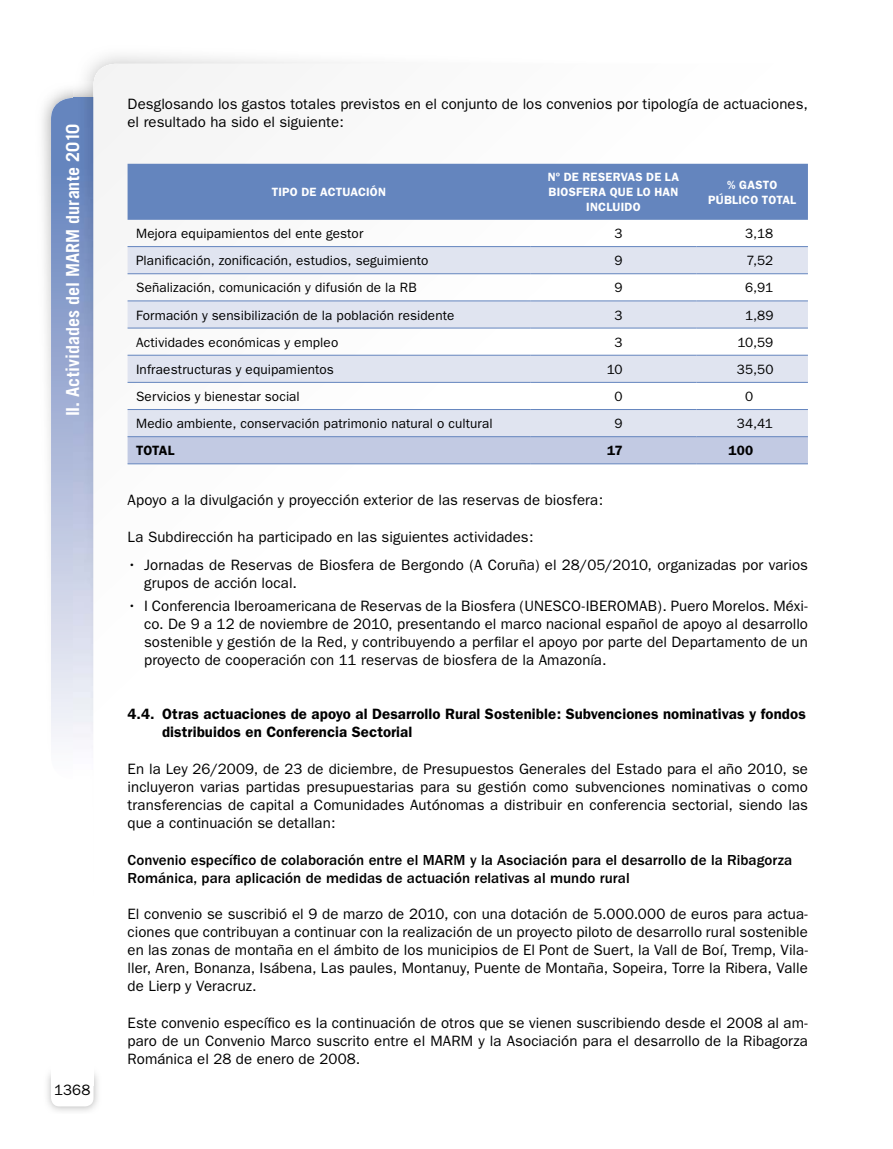
<style>
.page{position:relative;width:893px;height:1149px;background:#fff}
.page>*{position:absolute;margin:0;border:0;box-sizing:border-box;transform-origin:0 0}
.t1{font:700 18px "Trade Gothic";letter-spacing:.005em;color:#fff}
.t2{font:15px/18px "Franklin Gothic";letter-spacing:.005em;color:#000;text-align:justify}
.t3{font:500 15px/18px "Franklin Gothic";letter-spacing:.005em;color:#000}
.t4{font:600 15px/18px "Franklin Gothic";letter-spacing:.005em;color:#000}
.t5{font:13.5px "Franklin Gothic";letter-spacing:.01em;color:#000}
.t6{font:600 13.5px "Franklin Gothic";color:#000}
.t7{font:600 12px/15px "Franklin Gothic";letter-spacing:.015em;color:#fff;text-align:center}
</style>
<div class="page">
<svg style="left:51px;top:98px;width:22px;height:671px;background:#a9b8d9"></svg>
<img style="left:73px;top:81px;width:21px;height:666px">
<svg style="left:94px;top:64px;width:714px;height:401px"></svg>
<img style="left:47px;top:1073px;width:51px;height:38px">
<div style="left:51px;top:1072px;width:43px;height:34px;background:#fff;border-radius:9px"></div>
<div style="left:51px;top:1063px;width:43px;height:21px;background:#fff"></div>
<div style="left:128px;top:164px;width:680px;height:56px;background:#6485be"></div>
<svg style="left:128px;top:247px;width:680px;height:189px;fill:#e0e4f0"></svg>
<div style="left:128px;top:437px;width:680px;height:26px;background:#c2cae3"></div>
<hr style="left:128px;top:246px;width:402px;height:1px;background:#6485be">
<hr style="left:530px;top:246px;width:167px;height:1px;background:#6485be">
<hr style="left:697px;top:246px;width:111px;height:1px;background:#6485be">
<hr style="left:128px;top:273px;width:402px;height:1px;background:#6485be">
<hr style="left:530px;top:273px;width:167px;height:1px;background:#6485be">
<hr style="left:697px;top:273px;width:111px;height:1px;background:#6485be">
<hr style="left:128px;top:300px;width:402px;height:1px;background:#6485be">
<hr style="left:530px;top:300px;width:167px;height:1px;background:#6485be">
<hr style="left:697px;top:300px;width:111px;height:1px;background:#6485be">
<hr style="left:128px;top:327px;width:402px;height:1px;background:#6485be">
<hr style="left:530px;top:327px;width:167px;height:1px;background:#6485be">
<hr style="left:697px;top:327px;width:111px;height:1px;background:#6485be">
<hr style="left:128px;top:355px;width:402px;height:1px;background:#6485be">
<hr style="left:530px;top:355px;width:167px;height:1px;background:#6485be">
<hr style="left:697px;top:355px;width:111px;height:1px;background:#6485be">
<hr style="left:128px;top:382px;width:402px;height:1px;background:#6485be">
<hr style="left:530px;top:382px;width:167px;height:1px;background:#6485be">
<hr style="left:697px;top:382px;width:111px;height:1px;background:#6485be">
<hr style="left:128px;top:409px;width:402px;height:1px;background:#6485be">
<hr style="left:530px;top:409px;width:167px;height:1px;background:#6485be">
<hr style="left:697px;top:409px;width:111px;height:1px;background:#6485be">
<hr style="left:128px;top:436px;width:402px;height:1px;background:#6485be">
<hr style="left:530px;top:436px;width:167px;height:1px;background:#6485be">
<hr style="left:697px;top:436px;width:111px;height:1px;background:#6485be">
<hr style="left:128px;top:463px;width:402px;height:1px;background:#6485be">
<hr style="left:530px;top:463px;width:167px;height:1px;background:#6485be">
<hr style="left:697px;top:463px;width:111px;height:1px;background:#6485be">
<p class="t1" style="left:62px;top:416px;width:294px;rotate:-90deg">II. Actividades del MARM durante 2010</p>
<p class="t2" style="left:54px;top:1080px;width:38px">1368</p>
<p class="t2" style="left:128px;top:95px;width:682px">Desglosando los gastos totales previstos en el conjunto de los convenios por tipología de actuaciones, el resultado ha sido el siguiente:</p>
<p class="t7" style="left:272px;top:185px;width:116px">TIPO DE ACTUACIÓN</p>
<p class="t7" style="left:548px;top:170px;width:133px">Nº DE RESERVAS DE LA<br>BIOSFERA QUE LO HAN<br>INCLUIDO</p>
<p class="t7" style="left:708px;top:177px;width:89px">% GASTO<br>PÚBLICO TOTAL</p>
<p class="t5" style="left:136px;top:226px;width:229px">Mejora equipamientos del ente gestor</p>
<p class="t5" style="left:615px;top:226px;width:10px">3</p>
<p class="t5" style="left:745px;top:226px;width:30px">3,18</p>
<p class="t5" style="left:136px;top:253px;width:294px">Planificación, zonificación, estudios, seguimiento</p>
<p class="t5" style="left:615px;top:253px;width:10px">9</p>
<p class="t5" style="left:746px;top:253px;width:28px">7,52</p>
<p class="t5" style="left:136px;top:280px;width:282px">Señalización, comunicación y difusión de la RB</p>
<p class="t5" style="left:615px;top:280px;width:10px">9</p>
<p class="t5" style="left:745px;top:280px;width:30px">6,91</p>
<p class="t5" style="left:136px;top:307px;width:320px">Formación y sensibilización de la población residente</p>
<p class="t5" style="left:615px;top:307px;width:10px">3</p>
<p class="t5" style="left:745px;top:307px;width:30px">1,89</p>
<p class="t5" style="left:136px;top:334px;width:204px">Actividades económicas y empleo</p>
<p class="t5" style="left:615px;top:334px;width:10px">3</p>
<p class="t5" style="left:737px;top:334px;width:37px">10,59</p>
<p class="t5" style="left:136px;top:361px;width:199px">Infraestructuras y equipamientos</p>
<p class="t5" style="left:607px;top:361px;width:17px">10</p>
<p class="t5" style="left:737px;top:361px;width:38px">35,50</p>
<p class="t5" style="left:136px;top:388px;width:165px">Servicios y bienestar social</p>
<p class="t5" style="left:615px;top:388px;width:10px">0</p>
<p class="t5" style="left:745px;top:388px;width:10px">0</p>
<p class="t5" style="left:136px;top:415px;width:358px">Medio ambiente, conservación patrimonio natural o cultural</p>
<p class="t5" style="left:615px;top:415px;width:10px">9</p>
<p class="t5" style="left:737px;top:415px;width:38px">34,41</p>
<p class="t6" style="left:136px;top:442px;width:40px">TOTAL</p>
<p class="t6" style="left:607px;top:442px;width:17px">17</p>
<p class="t6" style="left:728px;top:442px;width:26px">100</p>
<p class="t2" style="left:128px;top:491px;width:477px">Apoyo a la divulgación y proyección exterior de las reservas de biosfera:</p>
<p class="t2" style="left:128px;top:527px;width:408px">La Subdirección ha participado en las siguientes actividades:</p>
<p class="t2" style="left:144px;top:555px;width:665px;text-indent:-16px">• Jornadas de Reservas de Biosfera de Bergondo (A Coruña) el 28/05/2010, organizadas por varios grupos de acción local.</p>
<p class="t2" style="left:144px;top:596px;width:665px;text-indent:-16px">• I Conferencia Iberoamericana de Reservas de la Biosfera (UNESCO-IBEROMAB). Puero Morelos. Méxi&shy;co. De 9 a 12 de noviembre de 2010, presentando el marco nacional español de apoyo al desarrollo sostenible y gestión de la Red, y contribuyendo a perfilar el apoyo por parte del Departamento de un proyecto de cooperación con 11 reservas de biosfera de la Amazonía.</p>
<p class="t4" style="left:162px;top:705px;width:645px;text-indent:-35px">4.4. Otras actuaciones de apoyo al Desarrollo Rural Sostenible: Subvenciones nominativas y fondos distribuidos en Conferencia Sectorial</p>
<p class="t2" style="left:128px;top:759px;width:682px">En la Ley 26/2009, de 23 de diciembre, de Presupuestos Generales del Estado para el año 2010, se incluyeron varias partidas presupuestarias para su gestión como subvenciones nominativas o como transferencias de capital a Comunidades Autónomas a distribuir en conferencia sectorial, siendo las que a continuación se detallan:</p>
<p class="t3" style="left:128px;top:850px;width:666px">Convenio específico de colaboración entre el MARM y la Asociación para el desarrollo de la Ribagorza<br>Románica, para aplicación de medidas de actuación relativas al mundo rural</p>
<p class="t2" style="left:128px;top:904px;width:682px">El convenio se suscribió el 9 de marzo de 2010, con una dotación de 5.000.000 de euros para actua&shy;ciones que contribuyan a continuar con la realización de un proyecto piloto de desarrollo rural sostenible en las zonas de montaña en el ámbito de los municipios de El Pont de Suert, la Vall de Boí, Tremp, Vila&shy;ller, Aren, Bonanza, Isábena, Las paules, Montanuy, Puente de Montaña, Sopeira, Torre la Ribera, Valle de Lierp y Veracruz.</p>
<p class="t2" style="left:128px;top:1013px;width:682px">Este convenio específico es la continuación de otros que se vienen suscribiendo desde el 2008 al am&shy;paro de un Convenio Marco suscrito entre el MARM y la Asociación para el desarrollo de la Ribagorza Románica el 28 de enero de 2008.</p>
</div>
